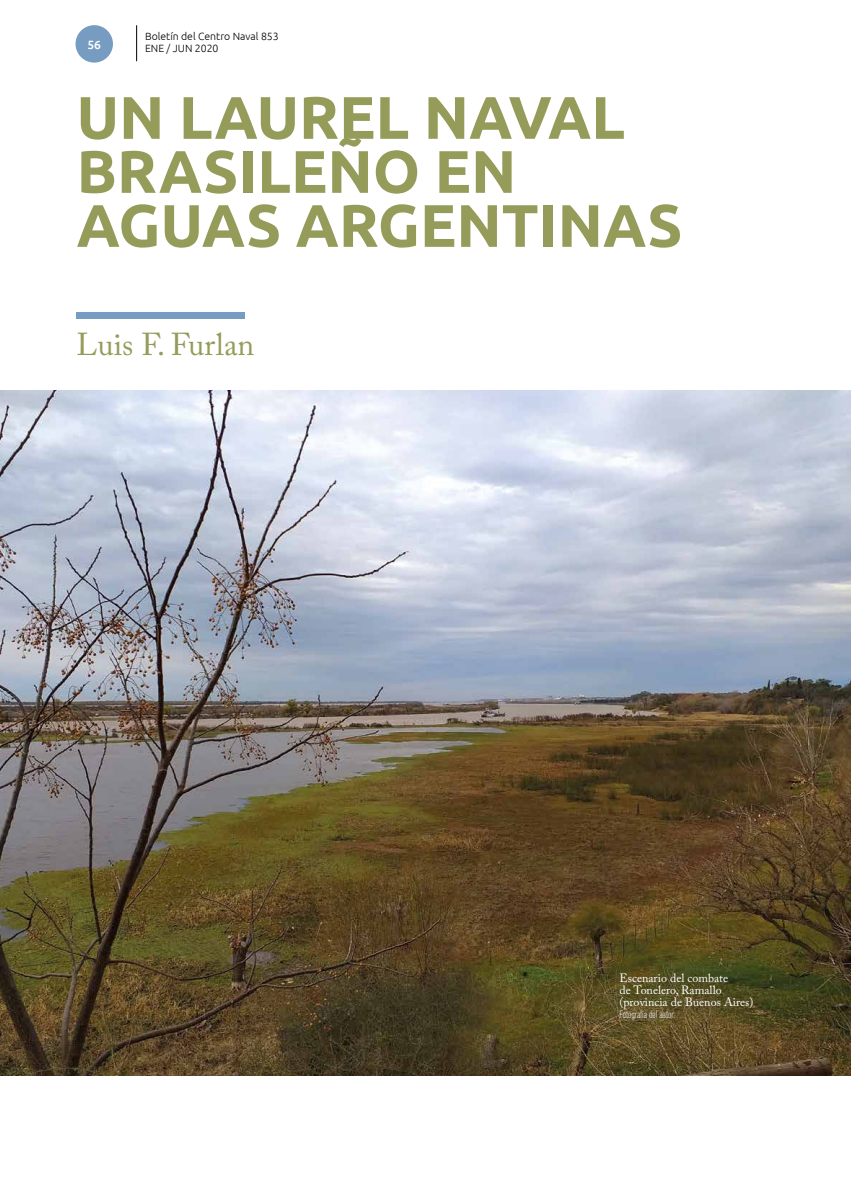
<style>
.page{position:relative;width:851px;height:1191px;background:#fff}
.page>*{position:absolute;margin:0;border:0;box-sizing:border-box;transform-origin:0 0}
.t1{font:700 60px/54px "Ubuntu";color:#959c5a}
.t2{font:31.5px "Adobe Caslon Pro";color:#959c5a}
.t3{font:12px/12px "Adobe Caslon Pro";color:#fff}
.t4{font:500 12px "Ubuntu";color:#fff}
.t5{font:300 10.5px/12px "Ubuntu";color:#000}
.t6{font:300 condensed 10.5px "Akzidenz Grotesk BQ";color:#fff}
</style>
<div class="page">
<img style="left:0;top:390px;width:850px;height:685px">
<div style="left:77px;top:312px;width:168px;height:7px;background:#779cc1"></div>
<div style="left:75px;top:25px;width:38px;height:38px;background:#779cc1;border-radius:50%"></div>
<hr style="left:136px;top:25px;width:1px;height:36px;background:#000">
<p class="t4" style="left:87px;top:37px;width:15px">56</p>
<p class="t5" style="left:145px;top:30px;width:135px">Boletín del Centro Naval 853<br>ENE / JUN 2020</p>
<h1 class="t1" style="left:77px;top:90px;width:607px">UN LAUREL NAVAL<br>BRASILEÑO EN<br>AGUAS ARGENTINAS</h1>
<h2 class="t2" style="left:77px;top:325px;width:179px">Luis F. Furlan</h2>
<p class="t3" style="left:619px;top:972px;width:135px">Escenario del combate<br>de Tonelero, Ramallo (provincia de Buenos Aires)</p>
<p class="t6" style="left:619px;top:1009px;width:57px">Fotografía del autor.</p>
</div>
